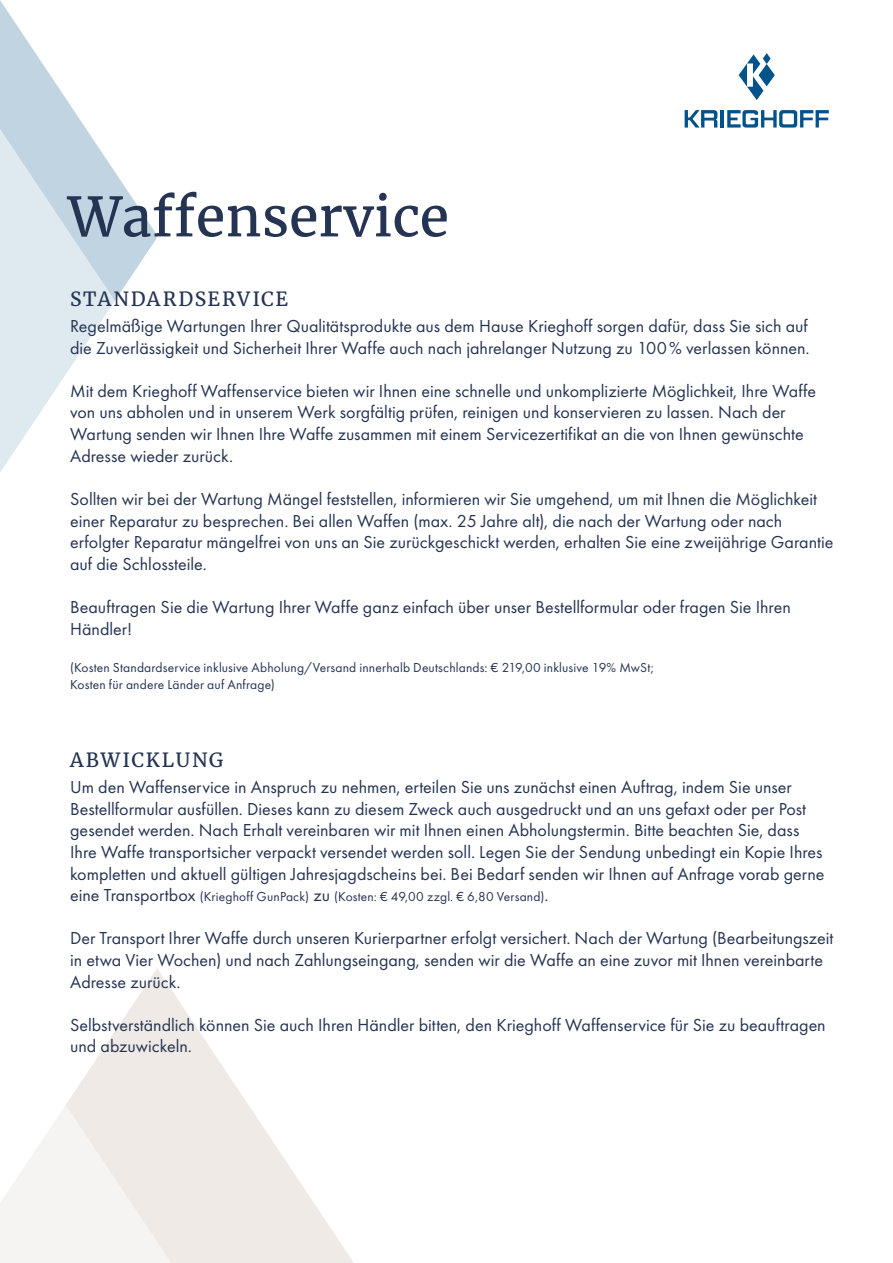
<style>
.page{position:relative;width:893px;height:1263px;background:#fff}
.page>*{position:absolute;margin:0;border:0;box-sizing:border-box;transform-origin:0 0}
.t1{font:54px "Merriweather";color:#253452}
.t2{font:19.5px "Merriweather";letter-spacing:.085em;color:#253452}
.t3{font:18px/21.6px "Futura PT";color:#253452}
.t4{font:13.5px/16.2px "Futura PT";letter-spacing:.01em;color:#253452}
.s1{font-size:18px}
</style>
<div class="page">
<svg style="left:67px;top:969px;width:287px;height:294px"></svg>
<svg style="left:0;top:1104px;width:221px;height:159px"></svg>
<svg style="left:0;top:0;width:86px;height:129px;fill:#c3d6e3"></svg>
<svg style="left:0;top:129px;width:158px;height:343px"></svg>
<hr style="left:721px;top:110px;width:3px;height:18px;background:#00528a">
<svg style="left:685px;top:110px;width:32px;height:18px"></svg>
<svg style="left:727px;top:110px;width:102px;height:18px"></svg>
<svg style="left:739px;top:53px;width:36px;height:47px"></svg>
<h1 class="t1" style="left:68px;top:183px;width:382px">Waffenservice</h1>
<p class="t2" style="left:70px;top:287px;width:220px">STANDARDSERVICE</p>
<p class="t3" style="left:70px;top:315px;width:741px">Regelmäßige Wartungen Ihrer Qualitätsprodukte aus dem Hause Krieghoff sorgen dafür, dass Sie sich auf die Zuverlässigkeit und Sicherheit Ihrer Waffe auch nach jahrelanger Nutzung zu 100% verlassen können.</p>
<p class="t3" style="left:70px;top:380px;width:747px">Mit dem Krieghoff Waffenservice bieten wir Ihnen eine schnelle und unkomplizierte Möglichkeit, Ihre Waffe von uns abholen und in unserem Werk sorgfältig prüfen, reinigen und konservieren zu lassen. Nach der Wartung senden wir Ihnen Ihre Waffe zusammen mit einem Servicezertifikat an die von Ihnen gewünschte Adresse wieder zurück.</p>
<p class="t3" style="left:70px;top:488px;width:765px">Sollten wir bei der Wartung Mängel feststellen, informieren wir Sie umgehend, um mit Ihnen die Möglichkeit einer Reparatur zu besprechen. Bei allen Waffen (max. 25 Jahre alt), die nach der Wartung oder nach erfolgter Reparatur mängelfrei von uns an Sie zurückgeschickt werden, erhalten Sie eine zweijährige Garantie auf die Schlossteile.</p>
<p class="t3" style="left:70px;top:596px;width:722px">Beauftragen Sie die Wartung Ihrer Waffe ganz einfach über unser Bestellformular oder fragen Sie Ihren<br>Händler!</p>
<p class="t4" style="left:70px;top:660px;width:585px">(Kosten Standardservice inklusive Abholung/Versand innerhalb Deutschlands: € 219,00 inklusive 19% MwSt;<br>Kosten für andere Länder auf Anfrage)</p>
<p class="t2" style="left:70px;top:748px;width:155px">ABWICKLUNG</p>
<p class="t3" style="left:70px;top:776px;width:756px">Um den Waffenservice in Anspruch zu nehmen, erteilen Sie uns zunächst einen Auftrag, indem Sie unser Bestellformular ausfüllen. Dieses kann zu diesem Zweck auch ausgedruckt und an uns gefaxt oder per Post gesendet werden. Nach Erhalt vereinbaren wir mit Ihnen einen Abholungstermin. Bitte beachten Sie, dass Ihre Waffe transportsicher verpackt versendet werden soll. Legen Sie der Sendung unbedingt ein Kopie Ihres kompletten und aktuell gültigen Jahresjagdscheins bei. Bei Bedarf senden wir Ihnen auf Anfrage vorab gerne</p>
<p class="t4" style="left:70px;top:888px;width:480px"><span class="s1">eine Transportbox</span> (Krieghoff GunPack) <span class="s1">zu</span> (Kosten: € 49,00 zzgl. € 6,80 Versand)<span class="s1">.</span></p>
<p class="t3" style="left:70px;top:927px;width:765px">Der Transport Ihrer Waffe durch unseren Kurierpartner erfolgt versichert. Nach der Wartung (Bearbeitungszeit in etwa Vier Wochen) und nach Zahlungseingang, senden wir die Waffe an eine zuvor mit Ihnen vereinbarte<br>Adresse zurück.</p>
<p class="t3" style="left:70px;top:1014px;width:757px">Selbstverständlich können Sie auch Ihren Händler bitten, den Krieghoff Waffenservice für Sie zu beauftragen und abzuwickeln.</p>
</div>
